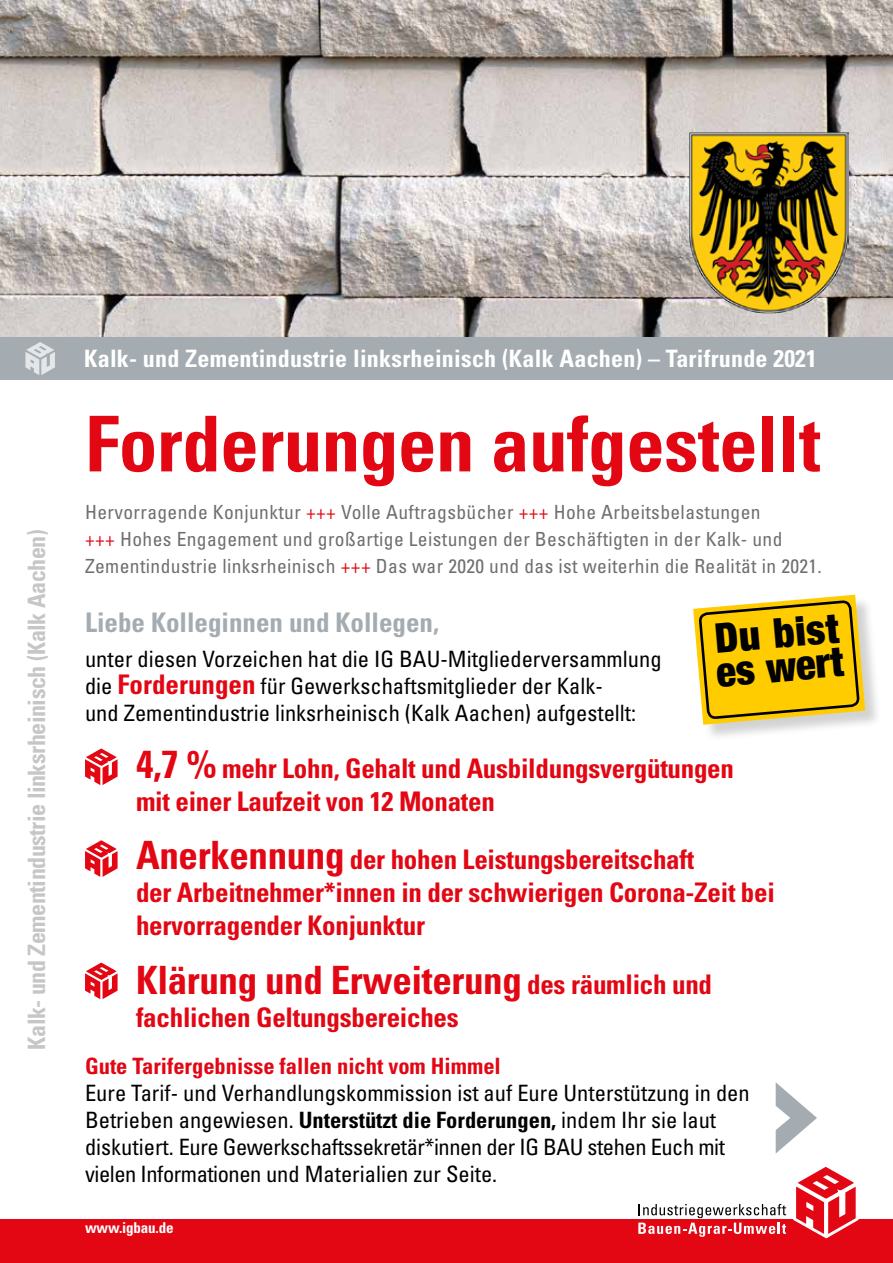
<style>
.page{position:relative;width:893px;height:1263px;background:#fff}
.page>*{position:absolute;margin:0;border:0;box-sizing:border-box;transform-origin:0 0}
.t1{font:700 condensed 76.95px "Univers";letter-spacing:-.005em;color:#e30613}
.t2{font:900 condensed 40.95px/33.9px "Helvetica Neue";color:#000}
.t3{font:700 condensed 39px "Univers";letter-spacing:-.01em;color:#e30613}
.t4{font:700 condensed 27px/33px "Univers";letter-spacing:-.01em;color:#e30613}
.t5{font:700 condensed 27px "Univers";color:#a4acb1}
.t6{font:700 condensed 24px "Univers";letter-spacing:.01em;color:#fff}
.t7{font:700 condensed 24px "Univers";letter-spacing:-.02em;color:#c6c6c6}
.t8{font:condensed 22.5px/27px "Univers";color:#000}
.t9{font:700 condensed 22.5px "Univers";color:#e30613}
.t10{font:condensed 19.5px/27px "Univers";letter-spacing:.02em;color:#706f6f}
.t11{font:700 condensed 15px "Univers";letter-spacing:-.01em;color:#fff}
.s1{color:#e30613}
.s2{font-weight:700;font-size:27px;color:#e30613}
.s3{font-size:39px}
.s4{font-size:27px}
.s5{font-weight:700}
</style>
<div class="page">
<img style="left:0;top:0;width:893px;height:337px">
<div style="left:0;top:337px;width:893px;height:42px;background:#a4acb1"></div>
<div style="left:694px;top:596px;width:188px;height:145px;background:#000;opacity:.18"></div>
<svg style="left:693px;top:595px;width:172px;height:130px;background:#edc524"></svg>
<svg style="left:25px;top:342px;width:30px;height:33px"></svg>
<svg style="left:85px;top:840px;width:33px;height:37px"></svg>
<svg style="left:85px;top:748px;width:33px;height:37px"></svg>
<svg style="left:776px;top:1082px;width:41px;height:71px"></svg>
<svg style="left:85px;top:962px;width:33px;height:37px"></svg>
<img style="left:688px;top:132px;width:160px;height:182px">
<div style="left:0;top:1219px;width:893px;height:44px;background:#e30613"></div>
<svg style="left:794px;top:1166px;width:64px;height:72px"></svg>
<svg style="left:638px;top:1204px;width:148px;height:33px"></svg>
<p class="t7" style="left:22px;top:1050px;width:521px;rotate:-90deg">Kalk- und Zementindustrie linksrheinisch (Kalk Aachen)</p>
<p class="t6" style="left:84px;top:344px;width:734px">Kalk- und Zementindustrie linksrheinisch (Kalk Aachen) – Tarifrunde 2021</p>
<h1 class="t1" style="left:85px;top:397px;width:737px">Forderungen aufgestellt</h1>
<p class="t10" style="left:85px;top:498px;width:738px">Hervorragende Konjunktur <span class="s1">+++</span> Volle Auftragsbücher <span class="s1">+++</span> Hohe Arbeitsbelastungen<br><span class="s1">+++</span> Hohes Engagement und großartige Leistungen der Beschäftigten in der Kalk- und<br>Zementindustrie linksrheinisch <span class="s1">+++</span> Das war 2020 und das ist weiterhin die Realität in 2021.</p>
<p class="t5" style="left:85px;top:605px;width:356px">Liebe Kolleginnen und Kollegen,</p>
<p class="t8" style="left:85px;top:645px;width:578px">unter diesen Vorzeichen hat die IG BAU-Mitgliederversammlung die <span class="s2">Forderungen</span> für Gewerkschaftsmitglieder der Kalk-<br>und Zementindustrie linksrheinisch (Kalk Aachen) aufgestellt:</p>
<p class="t4" style="left:136px;top:751px;width:599px"><span class="s3">4,7 %</span> mehr Lohn, Gehalt und Ausbildungsvergütungen mit einer Laufzeit von 12 Monaten</p>
<p class="t4" style="left:136px;top:842px;width:640px"><span class="s3">Anerkennung</span> der hohen Leistungsbereitschaft<br>der Arbeitnehmer*innen in der schwierigen Corona-Zeit bei hervorragender Konjunktur</p>
<h3 class="t3" style="left:136px;top:956px;width:578px">Klärung und Erweiterung <span class="s4">des räumlich und</span></h3>
<p class="t4" style="left:136px;top:1000px;width:324px">fachlichen Geltungsbereiches</p>
<h2 class="t2" style="left:712px;top:620px;width:129px;rotate:-5deg">Du bist es wert</h2>
<p class="t9" style="left:85px;top:1052px;width:417px">Gute Tarifergebnisse fallen nicht vom Himmel</p>
<p class="t8" style="left:85px;top:1079px;width:666px">Eure Tarif- und Verhandlungskommission ist auf Eure Unterstützung in den Betrieben angewiesen. <span class="s5">Unterstützt die Forderungen,</span> indem Ihr sie laut diskutiert. Eure Gewerkschaftssekretär*innen der IG BAU stehen Euch mit vielen Informationen und Materialien zur Seite.</p>
<p class="t11" style="left:85px;top:1219px;width:90px">www.igbau.de</p>
</div>
